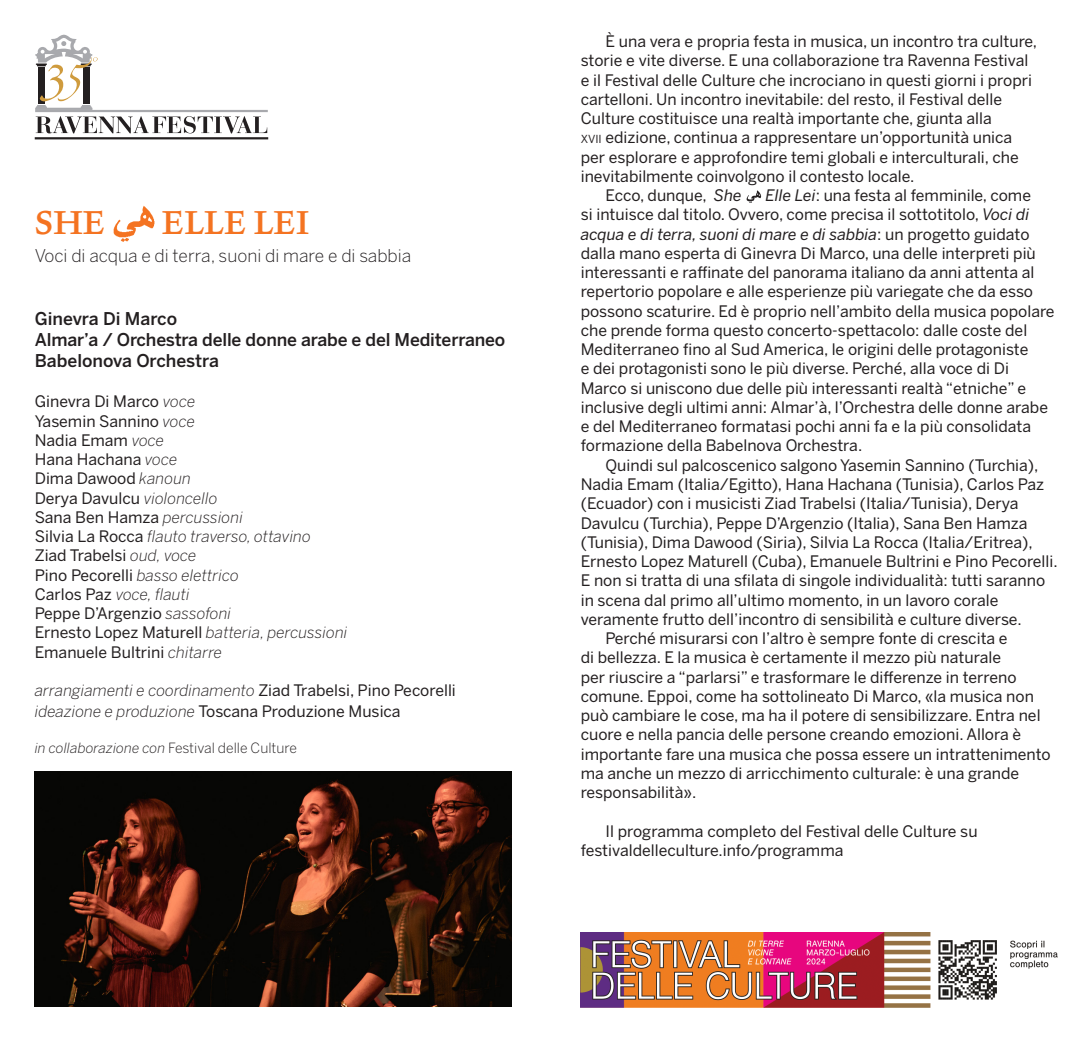
<style>
.page{position:relative;width:1092px;height:1042px;background:#fff}
.page>*{position:absolute;margin:0;border:0;box-sizing:border-box;transform-origin:0 0}
.t1{font:35px "Lexicon No 1 Roman B";color:#f47321}
.t2{font:500 17.5px/21px "Benton Sans";letter-spacing:-.01em;color:#231f20}
.t3{font:300 17.5px "Benton Sans";color:#231f20}
.t4{font:15.75px/19.2px "Benton Sans";color:#231f20}
.t5{font:italic 300 15.75px "Benton Sans";color:#231f20}
.t6{font:300 14px "Benton Sans";color:#231f20}
.s1{font-weight:300;font-style:italic}
.s2{font-weight:400;font-style:normal}
.s3{font-style:italic}
.s4{font-size:11.03px}
</style>
<div class="page">
<svg style="left:35px;top:35px;width:233px;height:104px"></svg>
<img style="left:746px;top:190px;width:15px;height:13px">
<img style="left:113px;top:205px;width:42px;height:37px">
<img style="left:35px;top:771px;width:476px;height:235px">
<img style="left:580px;top:932px;width:478px;height:75px">
<p class="t1" style="left:35px;top:203px;width:72px">SHE</p>
<p class="t1" style="left:162px;top:203px;width:149px">ELLE LEI</p>
<p class="t3" style="left:35px;top:245px;width:378px">Voci di acqua e di terra, suoni di mare e di sabbia</p>
<p class="t2" style="left:35px;top:308px;width:144px">Ginevra Di Marco</p>
<p class="t2" style="left:35px;top:329px;width:472px">Almar’a / Orchestra delle donne arabe e del Mediterraneo<br>Babelonova Orchestra</p>
<p class="t4" style="left:35px;top:392px;width:162px">Ginevra Di Marco <span class="s1">voce</span></p>
<p class="t4" style="left:35px;top:411px;width:162px">Yasemin Sannino <span class="s1">voce</span></p>
<p class="t4" style="left:35px;top:430px;width:131px">Nadia Emam <span class="s1">voce</span></p>
<p class="t4" style="left:35px;top:449px;width:144px">Hana Hachana <span class="s1">voce</span></p>
<p class="t4" style="left:35px;top:469px;width:158px">Dima Dawood <span class="s1">kanoun</span></p>
<p class="t4" style="left:35px;top:488px;width:184px">Derya Davulcu <span class="s1">violoncello</span></p>
<p class="t4" style="left:35px;top:507px;width:210px">Sana Ben Hamza <span class="s1">percussioni</span></p>
<p class="t5" style="left:35px;top:527px;width:278px"><span class="s2">Silvia La Rocca</span> flauto traverso, ottavino</p>
<p class="t4" style="left:35px;top:546px;width:163px">Ziad Trabelsi <span class="s1">oud, voce</span></p>
<p class="t5" style="left:35px;top:566px;width:205px"><span class="s2">Pino Pecorelli</span> basso elettrico</p>
<p class="t5" style="left:35px;top:585px;width:156px"><span class="s2">Carlos Paz</span> voce, flauti</p>
<p class="t4" style="left:35px;top:603px;width:198px">Peppe D’Argenzio <span class="s1">sassofoni</span></p>
<p class="t4" style="left:35px;top:623px;width:314px">Ernesto Lopez Maturell <span class="s1">batteria, percussioni</span></p>
<p class="t4" style="left:35px;top:642px;width:189px">Emanuele Bultrini <span class="s1">chitarre</span></p>
<p class="t5" style="left:35px;top:681px;width:422px">arrangiamenti e coordinamento <span class="s2">Ziad Trabelsi, Pino Pecorelli</span></p>
<p class="t4" style="left:35px;top:701px;width:367px"><span class="s1">ideazione e produzione</span> Toscana Produzione Musica</p>
<p class="t6" style="left:35px;top:740px;width:264px"><span class="s3">in collaborazione con</span> Festival delle Culture</p>
<p class="t4" style="left:580px;top:32px;width:458px;text-indent:25px">È una vera e propria festa in musica, un incontro tra culture, storie e vite diverse. E una collaborazione tra Ravenna Festival e il Festival delle Culture che incrociano in questi giorni i propri cartelloni. Un incontro inevitabile: del resto, il Festival delle Culture costituisce una realtà importante che, giunta alla<br><span class="s4">xvii</span> edizione, continua a rappresentare un’opportunità unica per esplorare e approfondire temi globali e interculturali, che inevitabilmente coinvolgono il contesto locale.</p>
<p class="t4" style="left:605px;top:186px;width:138px">Ecco, dunque, <span class="s3">She</span></p>
<p class="t4" style="left:580px;top:186px;width:475px;text-indent:185px"><span class="s3">Elle Lei</span>: una festa al femminile, come<br>si intuisce dal titolo. Ovvero, come precisa il sottotitolo, <span class="s3">Voci di acqua e di terra, suoni di mare e di sabbia</span>: un progetto guidato dalla mano esperta di Ginevra Di Marco, una delle interpreti più interessanti e raffinate del panorama italiano da anni attenta al repertorio popolare e alle esperienze più variegate che da esso possono scaturire. Ed è proprio nell’ambito della musica popolare che prende forma questo concerto-spettacolo: dalle coste del Mediterraneo fino al Sud America, le origini delle protagoniste<br>e dei protagonisti sono le più diverse. Perché, alla voce di Di Marco si uniscono due delle più interessanti realtà “etniche” e inclusive degli ultimi anni: Almar’à, l’Orchestra delle donne arabe e del Mediterraneo formatasi pochi anni fa e la più consolidata formazione della Babelnova Orchestra.</p>
<p class="t4" style="left:580px;top:455px;width:478px;text-indent:25px">Quindi sul palcoscenico salgono Yasemin Sannino (Turchia), Nadia Emam (Italia/Egitto), Hana Hachana (Tunisia), Carlos Paz (Ecuador) con i musicisti Ziad Trabelsi (Italia/Tunisia), Derya Davulcu (Turchia), Peppe D’Argenzio (Italia), Sana Ben Hamza (Tunisia), Dima Dawood (Siria), Silvia La Rocca (Italia/Eritrea), Ernesto Lopez Maturell (Cuba), Emanuele Bultrini e Pino Pecorelli.<br>E non si tratta di una sfilata di singole individualità: tutti saranno in scena dal primo all’ultimo momento, in un lavoro corale veramente frutto dell’incontro di sensibilità e culture diverse.</p>
<p class="t4" style="left:580px;top:628px;width:471px;text-indent:25px">Perché misurarsi con l’altro è sempre fonte di crescita e<br>di bellezza. E la musica è certamente il mezzo più naturale<br>per riuscire a “parlarsi” e trasformare le differenze in terreno comune. Eppoi, come ha sottolineato Di Marco, «la musica non può cambiare le cose, ma ha il potere di sensibilizzare. Entra nel cuore e nella pancia delle persone creando emozioni. Allora è importante fare una musica che possa essere un intrattenimento ma anche un mezzo di arricchimento culturale: è una grande responsabilità».</p>
<p class="t4" style="left:580px;top:821px;width:398px;text-indent:25px">Il programma completo del Festival delle Culture su festivaldelleculture.info/programma</p>
</div>
